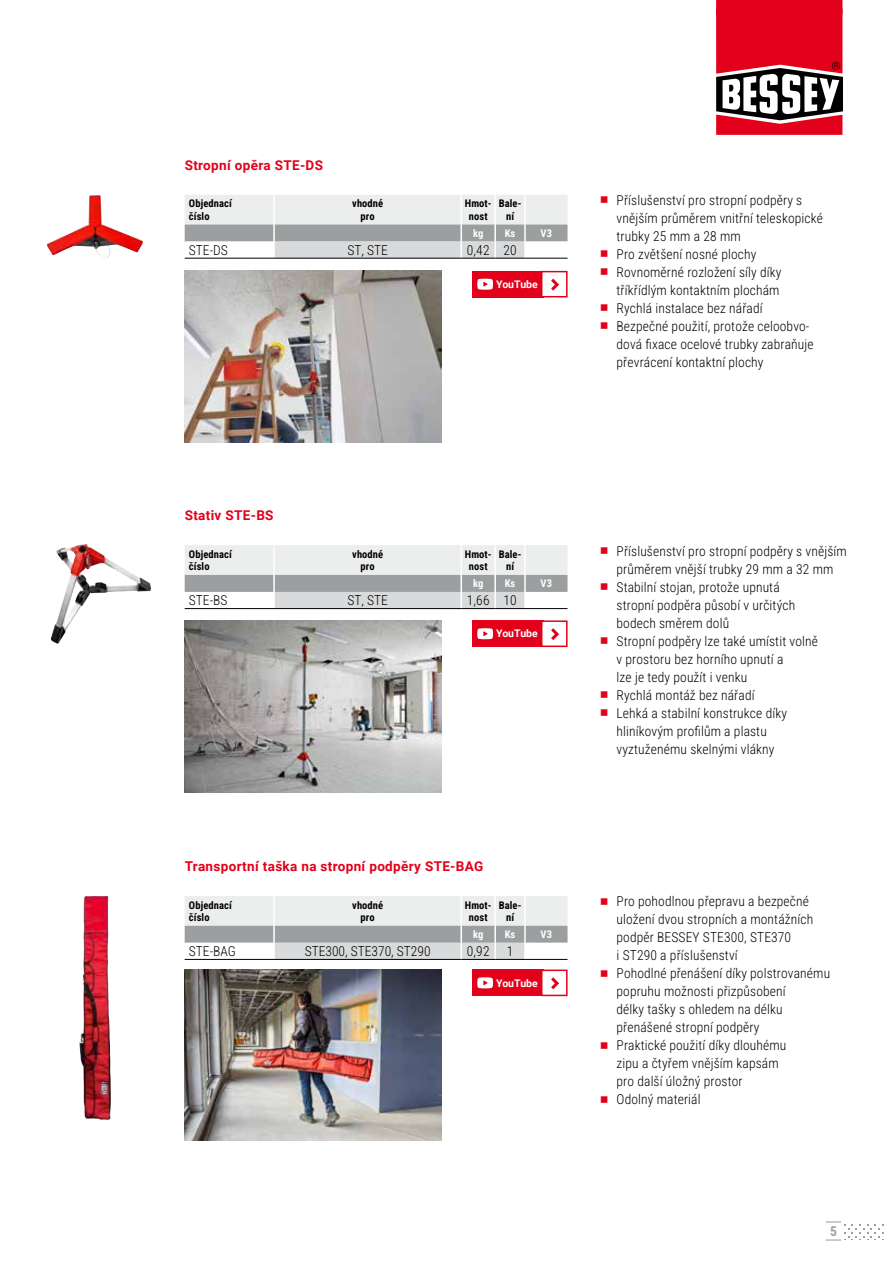
<style>
.page{position:relative;width:885px;height:1263px;background:#fff}
.page>*{position:absolute;margin:0;border:0;box-sizing:border-box;transform-origin:0 0}
.t1{font:13.5px/18px "Roboto Condensed";letter-spacing:.01em;color:#000}
.t2{font:700 13.5px "Roboto";letter-spacing:.025em;color:#e2001a}
.t3{font:13.5px "Roboto Condensed";color:#9c9e9f}
.t4{font:10.5px/12.6px "Roboto Condensed";letter-spacing:.01em;color:#000;text-align:center}
.t5{font:700 10.5px "Roboto";color:#fff}
.t6{font:10.5px "Roboto Condensed";letter-spacing:.005em;color:#fff}
</style>
<div class="page">
<img style="left:185px;top:969px;width:256px;height:172px">
<img style="left:185px;top:621px;width:256px;height:171px">
<img style="left:185px;top:271px;width:256px;height:171px">
<img style="left:47px;top:195px;width:96px;height:63px">
<img style="left:51px;top:544px;width:100px;height:100px">
<img style="left:81px;top:896px;width:26px;height:139px">
<div style="left:716px;top:0;width:126px;height:15px;background:#e2001a"></div>
<svg style="left:716px;top:9px;width:127px;height:126px"></svg>
<svg style="left:185px;top:195px;width:382px;height:63px;background:#d4d5d6"></svg>
<hr style="left:185px;top:258px;width:89px;height:1px;background:#000">
<hr style="left:274px;top:258px;width:187px;height:1px;background:#000">
<hr style="left:461px;top:258px;width:34px;height:1px;background:#000">
<hr style="left:495px;top:258px;width:30px;height:1px;background:#000">
<hr style="left:525px;top:258px;width:42px;height:1px;background:#000">
<svg style="left:185px;top:545px;width:382px;height:63px;background:#d5d6d7"></svg>
<hr style="left:185px;top:608px;width:89px;height:1px;background:#000">
<hr style="left:274px;top:608px;width:187px;height:1px;background:#000">
<hr style="left:461px;top:608px;width:34px;height:1px;background:#000">
<hr style="left:495px;top:608px;width:30px;height:1px;background:#000">
<hr style="left:525px;top:608px;width:42px;height:1px;background:#000">
<svg style="left:185px;top:896px;width:382px;height:63px;background:#d5d6d7"></svg>
<hr style="left:185px;top:959px;width:89px;height:1px;background:#000">
<hr style="left:274px;top:959px;width:187px;height:1px;background:#000">
<hr style="left:461px;top:959px;width:34px;height:1px;background:#000">
<hr style="left:495px;top:959px;width:30px;height:1px;background:#000">
<hr style="left:525px;top:959px;width:42px;height:1px;background:#000">
<div style="left:472px;top:271px;width:26px;height:26px;background:#e2001a"></div>
<svg style="left:477px;top:279px;width:16px;height:11px"></svg>
<div style="left:496px;top:271px;width:48px;height:26px;background:#e2001a"></div>
<div style="left:541px;top:271px;width:26px;height:26px;background:#fff;border:2px solid #e2001a"></div>
<svg style="left:551px;top:278px;width:8px;height:13px"></svg>
<div style="left:472px;top:620px;width:26px;height:27px;background:#e2001a"></div>
<svg style="left:477px;top:628px;width:16px;height:11px"></svg>
<div style="left:496px;top:620px;width:48px;height:27px;background:#e2001a"></div>
<div style="left:541px;top:620px;width:26px;height:27px;background:#fff;border:2px solid #e2001a"></div>
<svg style="left:551px;top:628px;width:8px;height:12px"></svg>
<div style="left:472px;top:969px;width:26px;height:27px;background:#e2001a"></div>
<svg style="left:477px;top:977px;width:16px;height:11px"></svg>
<div style="left:496px;top:969px;width:48px;height:27px;background:#e2001a"></div>
<div style="left:541px;top:969px;width:26px;height:27px;background:#fff;border:2px solid #e2001a"></div>
<svg style="left:551px;top:977px;width:8px;height:13px"></svg>
<svg style="left:826px;top:1221px;width:57px;height:19px"></svg>
<p class="t2" style="left:185px;top:156px;width:140px">Stropní opěra STE-DS</p>
<p class="t4" style="left:189px;top:197px;width:44px;text-align:left">Objednací číslo</p>
<p class="t4" style="left:352px;top:197px;width:32px">vhodné pro</p>
<p class="t4" style="left:464px;top:197px;width:28px">Hmot&shy;nost</p>
<p class="t4" style="left:498px;top:197px;width:24px">Bale&shy;ní</p>
<p class="t6" style="left:473px;top:226px;width:12px">kg</p>
<p class="t6" style="left:504px;top:226px;width:12px">Ks</p>
<p class="t6" style="left:540px;top:226px;width:13px">V3</p>
<p class="t1" style="left:189px;top:240px;width:40px">STE-DS</p>
<p class="t1" style="left:347px;top:240px;width:42px">ST, STE</p>
<p class="t1" style="left:467px;top:240px;width:51px">0,42 20</p>
<p class="t2" style="left:185px;top:506px;width:90px">Stativ STE-BS</p>
<p class="t5" style="left:496px;top:277px;width:43px">YouTube</p>
<p class="t4" style="left:189px;top:547px;width:44px;text-align:left">Objednací číslo</p>
<p class="t4" style="left:352px;top:547px;width:32px">vhodné pro</p>
<p class="t4" style="left:464px;top:547px;width:28px">Hmot&shy;nost</p>
<p class="t4" style="left:498px;top:547px;width:24px">Bale&shy;ní</p>
<p class="t6" style="left:473px;top:576px;width:12px">kg</p>
<p class="t6" style="left:504px;top:576px;width:12px">Ks</p>
<p class="t6" style="left:540px;top:576px;width:13px">V3</p>
<p class="t1" style="left:189px;top:591px;width:40px">STE-BS</p>
<p class="t1" style="left:347px;top:591px;width:42px">ST, STE</p>
<p class="t1" style="left:467px;top:591px;width:51px">1,66 10</p>
<p class="t5" style="left:496px;top:626px;width:43px">YouTube</p>
<p class="t2" style="left:185px;top:857px;width:300px">Transportní taška na stropní podpěry STE-BAG</p>
<p class="t4" style="left:189px;top:898px;width:44px;text-align:left">Objednací číslo</p>
<p class="t4" style="left:352px;top:898px;width:32px">vhodné pro</p>
<p class="t4" style="left:464px;top:898px;width:28px">Hmot&shy;nost</p>
<p class="t4" style="left:498px;top:898px;width:24px">Bale&shy;ní</p>
<p class="t6" style="left:473px;top:927px;width:12px">kg</p>
<p class="t6" style="left:504px;top:927px;width:12px">Ks</p>
<p class="t6" style="left:540px;top:927px;width:13px">V3</p>
<p class="t1" style="left:189px;top:942px;width:48px">STE-BAG</p>
<p class="t1" style="left:305px;top:942px;width:127px">STE300, STE370, ST290</p>
<p class="t1" style="left:467px;top:942px;width:24px">0,92</p>
<p class="t1" style="left:506px;top:942px;width:8px">1</p>
<p class="t5" style="left:496px;top:975px;width:43px">YouTube</p>
<p class="t1" style="left:616px;top:191px;width:208px">Příslušenství pro stropní podpěry s vnějším průměrem vnitřní teleskopické trubky 25 mm a 28 mm<br>Pro zvětšení nosné plochy<br>Rovnoměrné rozložení síly díky tříkřídlým kontaktním plochám<br>Rychlá instalace bez nářadí<br>Bezpečné použití, protože celoobvo&shy;dová fixace ocelové trubky zabraňuje převrácení kontaktní plochy</p>
<p class="t1" style="left:616px;top:542px;width:232px">Příslušenství pro stropní podpěry s vnějším průměrem vnější trubky 29 mm a 32 mm<br>Stabilní stojan, protože upnutá<br>stropní podpěra působí v určitých<br>bodech směrem dolů<br>Stropní podpěry lze také umístit volně<br>v prostoru bez horního upnutí a<br>lze je tedy použít i venku<br>Rychlá montáž bez nářadí<br>Lehká a stabilní konstrukce díky hliníkovým profilům a plastu<br>vyztuženému skelnými vlákny</p>
<p class="t1" style="left:616px;top:892px;width:215px">Pro pohodlnou přepravu a bezpečné uložení dvou stropních a montážních podpěr BESSEY STE300, STE370<br>i ST290 a příslušenství<br>Pohodlné přenášení díky polstrovanému popruhu možnosti přizpůsobení<br>délky tašky s ohledem na délku přenášené stropní podpěry<br>Praktické použití díky dlouhému<br>zipu a čtyřem vnějším kapsám<br>pro další úložný prostor<br>Odolný materiál</p>
<p class="t3" style="left:830px;top:1221px;width:8px">5</p>
</div>
